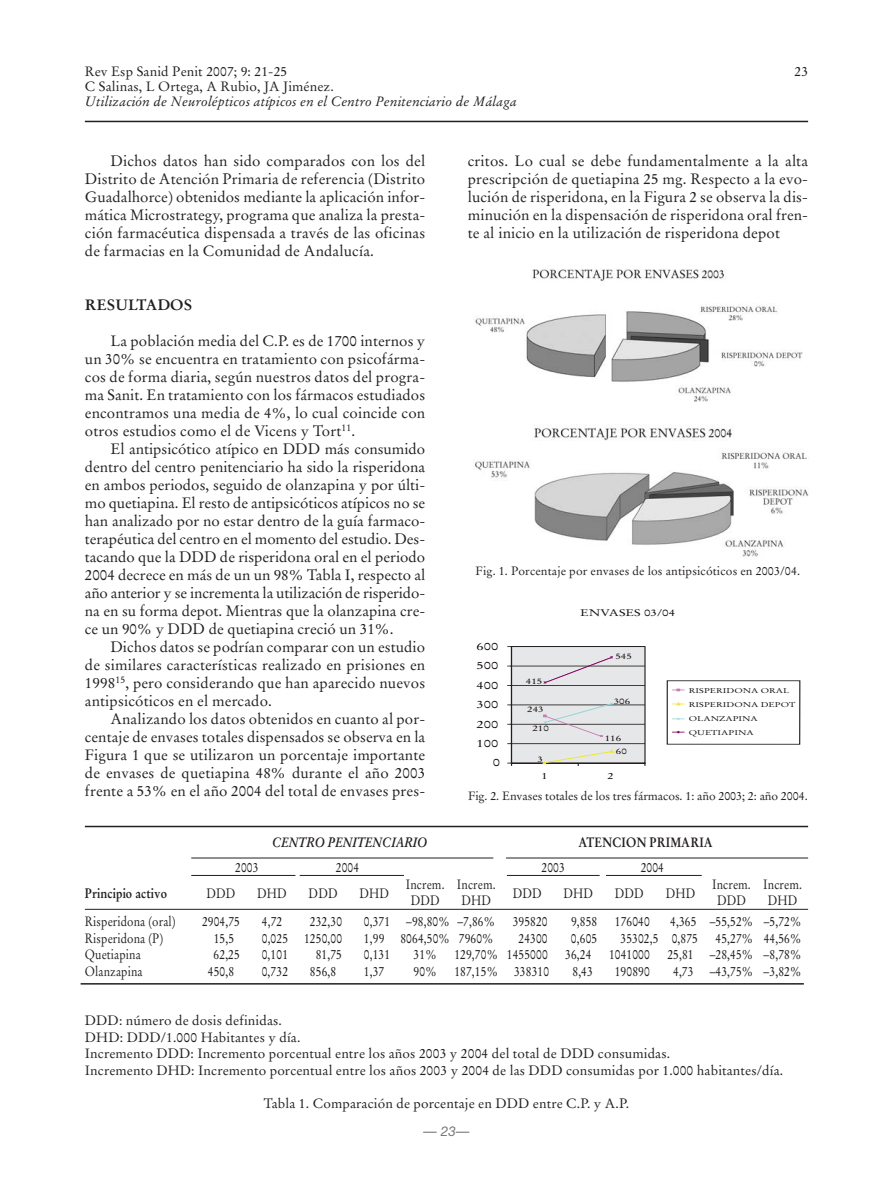
<style>
.page{position:relative;width:893px;height:1191px;background:#fff}
.page>*{position:absolute;margin:0;border:0;box-sizing:border-box;transform-origin:0 0}
.t1{font:15px/18px "Stempel Garamond";letter-spacing:.01em;color:#231f20;text-align:justify}
.t2{font:700 15px "Stempel Garamond";letter-spacing:.01em;color:#231f20}
.t3{font:13.5px "Stempel Garamond";letter-spacing:.01em;color:#231f20;scale:.85 1}
.t4{font:13.5px/16.5px "Stempel Garamond";letter-spacing:.01em;color:#231f20}
.t5{font:italic 13.5px "Stempel Garamond";letter-spacing:.01em;color:#231f20}
.t6{font:700 13.5px "Stempel Garamond";letter-spacing:.01em;color:#231f20;scale:.85 1}
.t7{font:italic 700 13.5px "Stempel Garamond";letter-spacing:.01em;color:#231f20;scale:.85 1}
.t8{font:italic 13.5px "Helvetica Neue";color:#77787b}
.t9{font:12px "Stempel Garamond";letter-spacing:.01em;color:#231f20}
.t10{font:10.65px "Stempel Garamond";color:#140f10;scale:1.36 1}
.t11{font:9.6px "Stempel Garamond";color:#140f10;scale:1.36 1}
.t12{font:9px "Stempel Garamond";color:#140f10;scale:1.36 1}
.t13{font:8.1px "Stempel Garamond";color:#140f10;scale:1.36 1}
.t14{font:6.9px/14.2px "Stempel Garamond";color:#140f10;scale:1.36 1}
</style>
<div class="page">
<hr style="left:85px;top:121px;width:723px;height:1px;background:#231f20">
<hr style="left:85px;top:826px;width:723px;height:1px;background:#231f20">
<hr style="left:81px;top:983px;width:722px;height:2px;background:#231f20">
<hr style="left:191px;top:858px;width:302px;height:1px;background:#231f20">
<hr style="left:506px;top:858px;width:302px;height:1px;background:#231f20">
<hr style="left:191px;top:875px;width:104px;height:1px;background:#231f20">
<hr style="left:300px;top:875px;width:104px;height:1px;background:#231f20">
<hr style="left:507px;top:875px;width:92px;height:1px;background:#231f20">
<hr style="left:606px;top:875px;width:95px;height:1px;background:#231f20">
<hr style="left:85px;top:909px;width:723px;height:1px;background:#231f20">
<img style="left:475px;top:269px;width:328px;height:133px">
<div style="left:667px;top:681px;width:133px;height:63px;border:1px solid #231f20"></div>
<svg style="left:672px;top:689px;width:12px;height:2px"></svg>
<svg style="left:672px;top:702px;width:12px;height:3px"></svg>
<svg style="left:672px;top:718px;width:12px;height:2px"></svg>
<svg style="left:672px;top:731px;width:12px;height:2px"></svg>
<svg style="left:507px;top:646px;width:138px;height:120px;background:#d8d8d9"></svg>
<img style="left:475px;top:460px;width:55px;height:18px">
<img style="left:534px;top:427px;width:198px;height:14px">
<img style="left:749px;top:489px;width:60px;height:25px">
<img style="left:534px;top:472px;width:199px;height:73px">
<img style="left:722px;top:537px;width:62px;height:20px">
<img style="left:721px;top:452px;width:86px;height:17px">
<p class="t4" style="left:85px;top:64px;width:204px">Rev Esp Sanid Penit 2007; 9: 21-25</p>
<p class="t4" style="left:794px;top:64px;width:15px">23</p>
<p class="t4" style="left:85px;top:79px;width:250px">C Salinas, L Ortega, A Rubio, JA Jiménez.</p>
<p class="t5" style="left:85px;top:95px;width:433px">Utilización de Neurolépticos atípicos en el Centro Penitenciario de Málaga</p>
<p class="t1" style="left:85px;top:153px;width:342px;text-indent:26px">Dichos datos han sido comparados con los del Distrito de Atención Primaria de referencia (Distrito Guadalhorce) obtenidos mediante la aplicación infor&shy;mática Microstrategy, programa que analiza la presta&shy;ción farmacéutica dispensada a través de las oficinas de farmacias en la Comunidad de Andalucía.</p>
<p class="t2" style="left:85px;top:299px;width:109px">RESULTADOS</p>
<p class="t1" style="left:85px;top:333px;width:342px;text-indent:26px">La población media del C.P. es de 1700 internos y un 30% se encuentra en tratamiento con psicofárma&shy;cos de forma diaria, según nuestros datos del progra&shy;ma Sanit. En tratamiento con los fármacos estudiados encontramos una media de 4%, lo cual coincide con otros estudios como el de Vicens y Tort<sup>11</sup>.</p>
<p class="t1" style="left:85px;top:441px;width:342px;text-indent:26px">El antipsicótico atípico en DDD más consumido dentro del centro penitenciario ha sido la risperidona en ambos periodos, seguido de olanzapina y por últi&shy;mo quetiapina. El resto de antipsicóticos atípicos no se han analizado por no estar dentro de la guía farmaco&shy;terapéutica del centro en el momento del estudio. Des&shy;tacando que la DDD de risperidona oral en el periodo 2004 decrece en más de un un 98% Tabla I, respecto al año anterior y se incrementa la utilización de risperido&shy;na en su forma depot. Mientras que la olanzapina cre&shy;ce un 90% y DDD de quetiapina creció un 31%.</p>
<p class="t1" style="left:85px;top:639px;width:342px;text-indent:26px">Dichos datos se podrían comparar con un estudio de similares características realizado en prisiones en 1998<sup>15</sup>, pero considerando que han aparecido nuevos antipsicóticos en el mercado.</p>
<p class="t1" style="left:85px;top:711px;width:342px;text-indent:26px">Analizando los datos obtenidos en cuanto al por&shy;centaje de envases totales dispensados se observa en la Figura 1 que se utilizaron un porcentaje importante de envases de quetiapina 48% durante el año 2003 frente a 53% en el año 2004 del total de envases pres-</p>
<p class="t1" style="left:468px;top:153px;width:342px">critos. Lo cual se debe fundamentalmente a la alta prescripción de quetiapina 25 mg. Respecto a la evo&shy;lución de risperidona, en la Figura 2 se observa la dis&shy;minución en la dispensación de risperidona oral fren&shy;te al inicio en la utilización de risperidona depot</p>
<p class="t9" style="left:475px;top:565px;width:326px">Fig. 1. Porcentaje por envases de los antipsicóticos en 2003/04.</p>
<p class="t10" style="left:476px;top:642px;width:18px">600</p>
<p class="t10" style="left:476px;top:661px;width:18px">500</p>
<p class="t10" style="left:476px;top:681px;width:18px">400</p>
<p class="t10" style="left:476px;top:700px;width:18px">300</p>
<p class="t10" style="left:476px;top:719px;width:18px">200</p>
<p class="t10" style="left:476px;top:739px;width:18px">100</p>
<p class="t10" style="left:493px;top:758px;width:7px">0</p>
<p class="t11" style="left:580px;top:608px;width:71px">ENVASES 03/04</p>
<p class="t13" style="left:526px;top:677px;width:14px">415</p>
<p class="t13" style="left:527px;top:706px;width:14px">243</p>
<p class="t13" style="left:532px;top:725px;width:14px">210</p>
<p class="t13" style="left:537px;top:756px;width:6px">3</p>
<p class="t13" style="left:615px;top:653px;width:14px">545</p>
<p class="t13" style="left:613px;top:697px;width:14px">306</p>
<p class="t13" style="left:604px;top:734px;width:14px">116</p>
<p class="t13" style="left:616px;top:748px;width:10px">60</p>
<p class="t12" style="left:541px;top:772px;width:6px">1</p>
<p class="t12" style="left:607px;top:772px;width:6px">2</p>
<p class="t14" style="left:688px;top:684px;width:80px">RISPERIDONA ORAL<br>RISPERIDONA DEPOT<br>OLANZAPINA</p>
<p class="t14" style="left:688px;top:726px;width:49px">QUETIAPINA</p>
<p class="t9" style="left:468px;top:791px;width:341px">Fig. 2. Envases totales de los tres fármacos. 1: año 2003; 2: año 2004.</p>
<p class="t7" style="left:272px;top:836px;width:184px">CENTRO PENITENCIARIO</p>
<p class="t6" style="left:578px;top:836px;width:160px">ATENCION PRIMARIA</p>
<p class="t3" style="left:235px;top:862px;width:29px">2003</p>
<p class="t3" style="left:336px;top:862px;width:29px">2004</p>
<p class="t3" style="left:541px;top:862px;width:29px">2003</p>
<p class="t3" style="left:640px;top:862px;width:29px">2004</p>
<p class="t6" style="left:85px;top:887px;width:98px">Principio activo</p>
<p class="t3" style="left:206px;top:887px;width:35px">DDD</p>
<p class="t3" style="left:257px;top:887px;width:36px">DHD</p>
<p class="t3" style="left:308px;top:887px;width:35px">DDD</p>
<p class="t3" style="left:359px;top:887px;width:36px">DHD</p>
<p class="t3" style="left:406px;top:878px;width:107px">Increm. Increm.</p>
<p class="t3" style="left:712px;top:878px;width:107px">Increm. Increm.</p>
<p class="t3" style="left:513px;top:887px;width:35px">DDD</p>
<p class="t3" style="left:563px;top:887px;width:36px">DHD</p>
<p class="t3" style="left:615px;top:887px;width:35px">DDD</p>
<p class="t3" style="left:665px;top:887px;width:36px">DHD</p>
<p class="t3" style="left:411px;top:895px;width:35px">DDD</p>
<p class="t3" style="left:461px;top:895px;width:36px">DHD</p>
<p class="t3" style="left:717px;top:895px;width:35px">DDD</p>
<p class="t3" style="left:767px;top:895px;width:36px">DHD</p>
<p class="t3" style="left:85px;top:916px;width:108px">Risperidona (oral)</p>
<p class="t3" style="left:202px;top:916px;width:46px">2904,75</p>
<p class="t3" style="left:262px;top:916px;width:26px">4,72</p>
<p class="t3" style="left:310px;top:916px;width:39px">232,30</p>
<p class="t3" style="left:364px;top:916px;width:156px">0,371 –98,80% –7,86%</p>
<p class="t3" style="left:512px;top:916px;width:43px">395820</p>
<p class="t3" style="left:571px;top:916px;width:32px">9,858</p>
<p class="t3" style="left:614px;top:916px;width:43px">176040</p>
<p class="t3" style="left:670px;top:916px;width:156px">4,365 –55,52% –5,72%</p>
<p class="t3" style="left:85px;top:932px;width:94px">Risperidona (P)</p>
<p class="t3" style="left:214px;top:932px;width:26px">15,5</p>
<p class="t3" style="left:262px;top:932px;width:96px">0,025 1250,00</p>
<p class="t3" style="left:364px;top:932px;width:154px">1,99 8064,50% 7960%</p>
<p class="t3" style="left:518px;top:932px;width:36px">24300</p>
<p class="t3" style="left:571px;top:932px;width:32px">0,605</p>
<p class="t3" style="left:620px;top:932px;width:93px">35302,5 0,875</p>
<p class="t3" style="left:715px;top:932px;width:103px">45,27% 44,56%</p>
<p class="t3" style="left:85px;top:949px;width:67px">Quetiapina</p>
<p class="t3" style="left:214px;top:949px;width:32px">62,25</p>
<p class="t3" style="left:262px;top:949px;width:32px">0,101</p>
<p class="t3" style="left:316px;top:949px;width:32px">81,75</p>
<p class="t3" style="left:364px;top:949px;width:32px">0,131</p>
<p class="t3" style="left:413px;top:949px;width:29px">31%</p>
<p class="t3" style="left:454px;top:949px;width:111px">129,70% 1455000</p>
<p class="t3" style="left:565px;top:949px;width:32px">36,24</p>
<p class="t3" style="left:609px;top:949px;width:50px">1041000</p>
<p class="t3" style="left:667px;top:949px;width:159px">25,81 –28,45% –8,78%</p>
<p class="t3" style="left:85px;top:965px;width:69px">Olanzapina</p>
<p class="t3" style="left:208px;top:965px;width:32px">450,8</p>
<p class="t3" style="left:262px;top:965px;width:32px">0,732</p>
<p class="t3" style="left:310px;top:965px;width:32px">856,8</p>
<p class="t3" style="left:364px;top:965px;width:26px">1,37</p>
<p class="t3" style="left:413px;top:965px;width:29px">90%</p>
<p class="t3" style="left:454px;top:965px;width:113px">187,15% 338310</p>
<p class="t3" style="left:572px;top:965px;width:26px">8,43</p>
<p class="t3" style="left:614px;top:965px;width:43px">190890</p>
<p class="t3" style="left:673px;top:965px;width:152px">4,73 –43,75% –3,82%</p>
<p class="t4" style="left:85px;top:1014px;width:699px">DDD: número de dosis definidas.<br>DHD: DDD/1.000 Habitantes y día.<br>Incremento DDD: Incremento porcentual entre los años 2003 y 2004 del total de DDD consumidas.<br>Incremento DHD: Incremento porcentual entre los años 2003 y 2004 de las DDD consumidas por 1.000 habitantes/día.</p>
<p class="t4" style="left:264px;top:1096px;width:367px">Tabla 1. Comparación de porcentaje en DDD entre C.P. y A.P.</p>
<p class="t8" style="left:423px;top:1126px;width:48px">— 23—</p>
</div>
